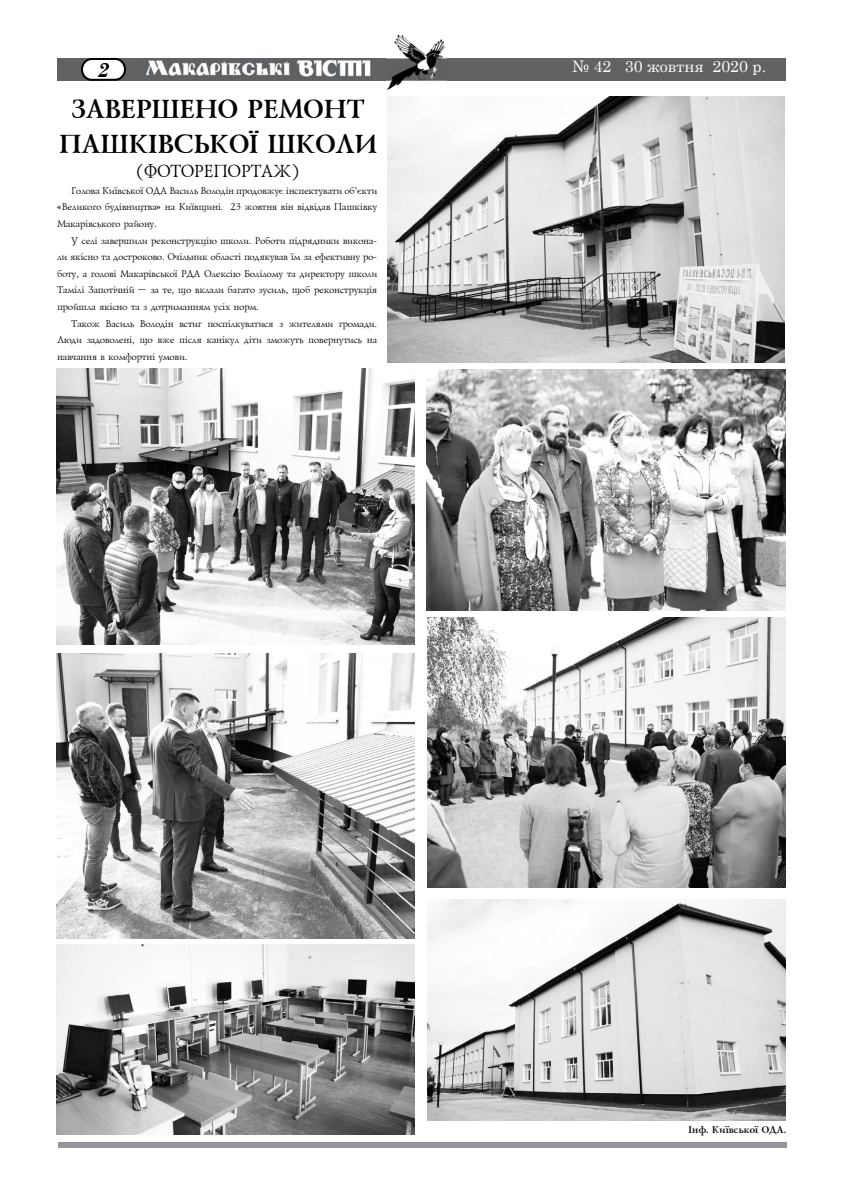
<style>
.page{position:relative;width:842px;height:1191px;background:#fff}
.page>*{position:absolute;margin:0;border:0;box-sizing:border-box;transform-origin:0 0}
.t1{font:700 27px "Ukrainian Lazurski";color:#000}
.t2{font:italic 700 20px "Century Schoolbook";color:#000}
.t3{font:18px "Ukrainian Lazurski";color:#000}
.t4{font:16px "Century Schoolbook";color:#fff}
.t5{font:10px/16.6px "Ukrainian Lazurski";color:#000;text-align:justify}
.t6{font:700 10px "Ukrainian Lazurski";color:#000}
</style>
<div class="page">
<div style="left:58px;top:1142px;width:729px;height:5px;background:#939598"></div>
<div style="left:57px;top:58px;width:729px;height:23px;background:#616264"></div>
<svg style="left:81px;top:57px;width:45px;height:24px"></svg>
<img style="left:386px;top:35px;width:60px;height:55px">
<img style="left:145px;top:60px;width:226px;height:17px">
<img style="left:427px;top:900px;width:358px;height:220px">
<img style="left:427px;top:617px;width:358px;height:270px">
<img style="left:427px;top:369px;width:358px;height:241px">
<img style="left:388px;top:97px;width:397px;height:265px">
<img style="left:57px;top:653px;width:358px;height:285px">
<img style="left:57px;top:368px;width:358px;height:276px">
<img style="left:57px;top:944px;width:358px;height:190px">
<h3 class="t4" style="left:576px;top:51px;width:194px">№ ** ** серпня **** р</h3>
<h2 class="t2" style="left:97px;top:54px;width:13px">2</h2>
<h3 class="t4" style="left:572px;top:53px;width:196px">№ 42 30 жовтня 2020 р.</h3>
<h1 class="t1" style="left:70px;top:95px;width:20px">ЗАВЕРШЕНО</h1>
<h1 class="t1" style="left:246px;top:95px;width:21px">РЕМОНТ</h1>
<h1 class="t1" style="left:57px;top:129px;width:20px">ПАШКІВСЬКОЇ</h1>
<h1 class="t1" style="left:266px;top:129px;width:23px">ШКОЛИ</h1>
<h3 class="t3" style="left:134px;top:162px;width:23px">(фотор</h3>
<h3 class="t3" style="left:203px;top:162px;width:24px">епортаж</h3>
<h3 class="t3" style="left:290px;top:162px;width:11px">)</h3>
<p class="t5" style="left:57px;top:182px;width:321px;text-indent:14px">Голова Київської ОДА Василь Володін продовжує інспектувати об’єкти «Великого будівництва» на Київщині. 23 жовтня він відвідав Пашківку Макарівського району.</p>
<p class="t5" style="left:57px;top:232px;width:322px;text-indent:14px">У селі завершили реконструкцію школи. Роботи підрядники викона&shy;ли якісно та достроково. Очільник області подякував їм за ефективну ро&shy;боту, а голові Макарівської РДА Олексію Болілому та директору школи Тамілі Запотічній – за те, що вклали багато зусиль, щоб реконструкція пройшла якісно та з дотриманням усіх норм.</p>
<p class="t5" style="left:57px;top:315px;width:321px;text-indent:14px">Також Василь Володін встиг поспілкуватися з жителями громади.<br>Люди задоволені, що вже після канікул діти зможуть повернутись на навчання в комфортні умови.</p>
<p class="t6" style="left:688px;top:1124px;width:82px">Інф. Київської ОДА</p>
<p class="t6" style="left:783px;top:1124px;width:4px">.</p>
</div>
